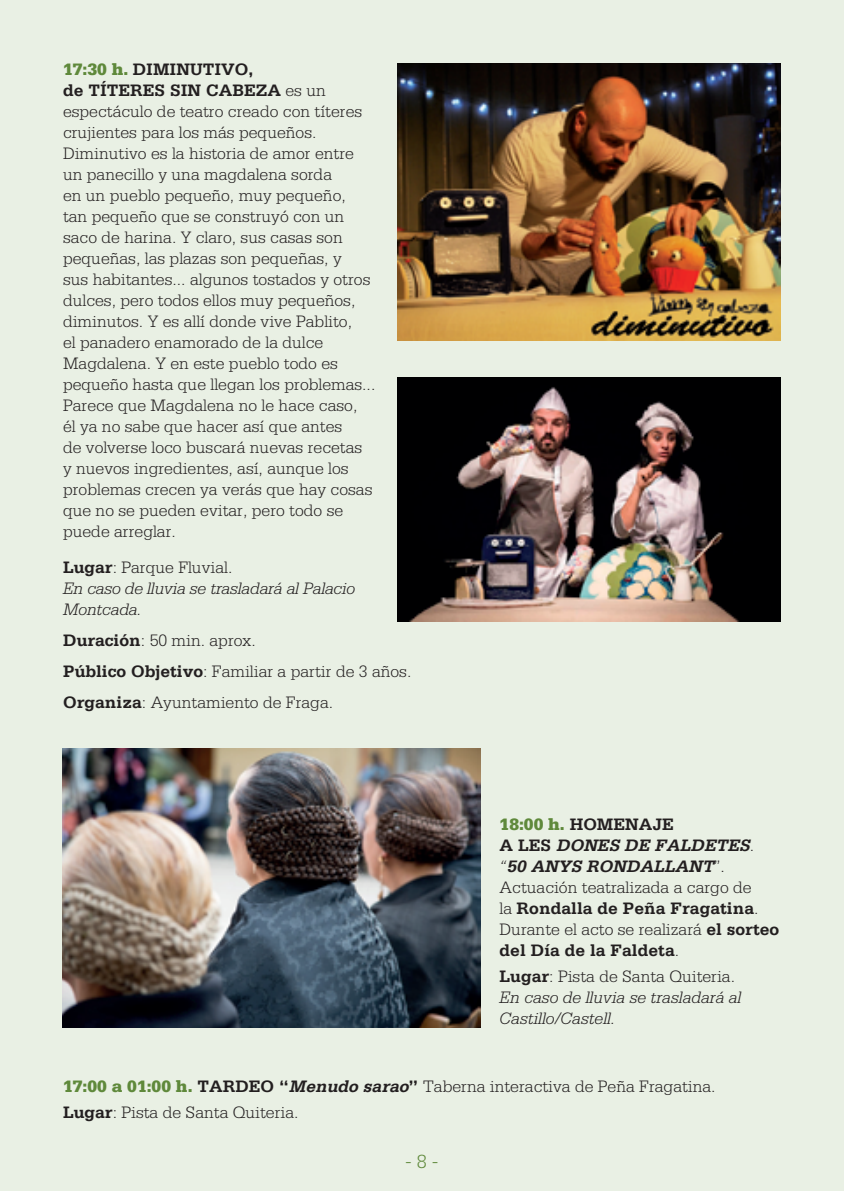
<style>
.page{position:relative;width:844px;height:1191px;background:#fff}
.page>*{position:absolute;margin:0;border:0;box-sizing:border-box;transform-origin:0 0}
.t1{font:300 20.12px "Serifa Std";color:#5f893b}
.t2{font:300 17.5px/21px "Serifa Std";color:#231f20}
.t3{font:700 17.5px/21px "Serifa Std";color:#231f20}
.t4{font:italic 300 17.5px/21px "Serifa Std";letter-spacing:-.005em;color:#231f20}
.s1{font-weight:900;color:#5f893b}
.s2{font-weight:700}
.s3{font-weight:700;font-style:normal}
.s4{font-style:normal}
.s5{font-style:italic}
.s6{font-weight:300}
.s7{font-weight:300;font-style:italic}
.s8{font-weight:700;font-style:italic}
</style>
<div class="page">
<div style="left:0;top:0;width:843px;height:1191px;background:#e9f0e4"></div>
<img style="left:63px;top:748px;width:417px;height:279px">
<img style="left:397px;top:378px;width:383px;height:243px">
<img style="left:397px;top:63px;width:383px;height:277px">
<p class="t2" style="left:63px;top:59px;width:314px"><span class="s1">17:30 h.</span> <span class="s2">DIMINUTIVO,<br>de TÍTERES SIN CABEZA</span> es un espectáculo de teatro creado con títeres crujientes para los más pequeños.<br>Diminutivo es la historia de amor entre un panecillo y una magdalena sorda<br>en un pueblo pequeño, muy pequeño,<br>tan pequeño que se construyó con un saco de harina. Y claro, sus casas son pequeñas, las plazas son pequeñas, y<br>sus habitantes... algunos tostados y otros dulces, pero todos ellos muy pequeños, diminutos. Y es allí donde vive Pablito,<br>el panadero enamorado de la dulce Magdalena. Y en este pueblo todo es pequeño hasta que llegan los problemas...<br>Parece que Magdalena no le hace caso,<br>él ya no sabe que hacer así que antes<br>de volverse loco buscará nuevas recetas<br>y nuevos ingredientes, así, aunque los problemas crecen ya verás que hay cosas que no se pueden evitar, pero todo se puede arreglar.</p>
<p class="t4" style="left:63px;top:557px;width:294px"><span class="s3">Lugar</span><span class="s4">: Parque Fluvial.<br></span>En caso de lluvia se trasladará al Palacio<br>Montcada.</p>
<p class="t2" style="left:63px;top:625px;width:350px;line-height:31px"><span class="s2">Duración</span>: 50 min. aprox.<br><span class="s2">Público Objetivo</span>: Familiar a partir de 3 años.<br><span class="s2">Organiza</span>: Ayuntamiento de Fraga.</p>
<p class="t3" style="left:499px;top:814px;width:281px"><span class="s1">18:00 h.</span> HOMENAJE<br>A L E S <span class="s5">DONES DE FALDETES</span><span class="s6">.<br></span><span class="s7">“</span> <span class="s5">50 ANYS RONDALLANT</span><span class="s6">” .<br>Actuación teatralizada a cargo de<br>la</span> Rondalla de Peña Fragatina<span class="s6">.<br>Durante el acto se realizará</span> el sorteo del Día de la Faldeta<span class="s6">.</span></p>
<p class="t4" style="left:499px;top:966px;width:243px"><span class="s3">Lugar</span><span class="s4">: Pista de Santa Quiteria.<br></span>En caso de lluvia se trasladará al<br>Castillo/Castell.</p>
<p class="t2" style="left:63px;top:1073px;width:654px;line-height:25.9px"><span class="s1">17:00 a 01:00 h.</span> <span class="s2">TARDEO “</span><span class="s8">Menudo sarao</span><span class="s2">”</span> Taberna interactiva de Peña Fragatina.<br><span class="s2">Lugar</span>: Pista de Santa Quiteria.</p>
<p class="t1" style="left:405px;top:1150px;width:35px">- 8 -</p>
</div>
